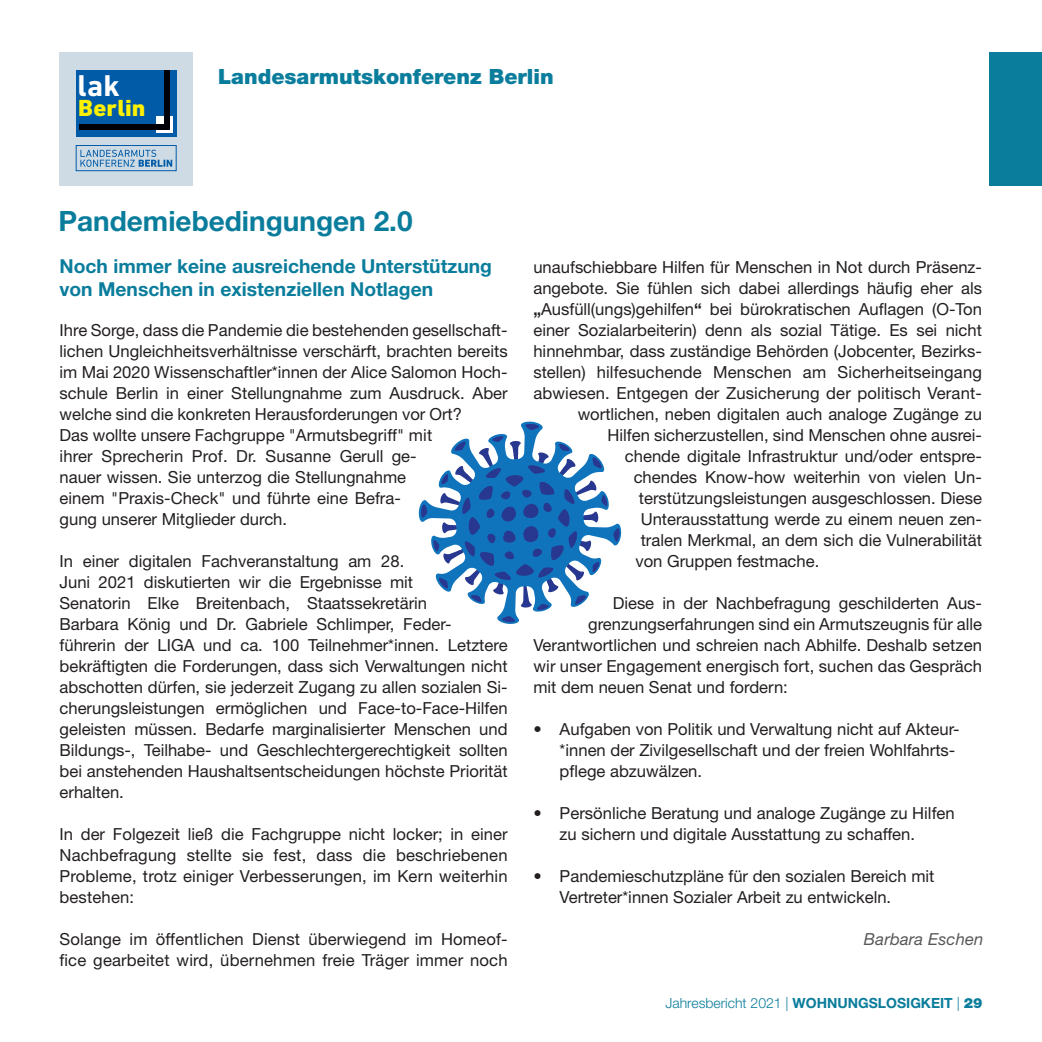
<style>
.page{position:relative;width:1042px;height:1042px;background:#fff}
.page>*{position:absolute;margin:0;border:0;box-sizing:border-box;transform-origin:0 0}
.t1{font:700 30.62px "DIN Next LT Pro";color:#fff}
.t2{font:700 28px "Helvetica Neue";color:#0a7d9c}
.t3{font:800 23.62px "DIN Next LT Pro";letter-spacing:.01em;color:#fff101}
.t4{font:900 21px "Helvetica Neue";color:#0a7d9c}
.t5{font:700 19.25px/23.1px "Helvetica Neue";color:#0a7d9c}
.t6{font:16.62px/21px "Helvetica Neue";color:#231f20}
.t7{font:italic 16.62px "Helvetica Neue";letter-spacing:.01em;color:#57585a}
.t8{font:300 14px "Helvetica Neue";color:#0a7d9c}
.s1{font-weight:700}
.s2{font-weight:900}
</style>
<div class="page">
<div style="left:989px;top:52px;width:53px;height:134px;background:#0a7d9c"></div>
<div style="left:59px;top:52px;width:134px;height:134px;background:#cedbe4"></div>
<div style="left:76px;top:70px;width:101px;height:67px;background:#015ba7"></div>
<div style="left:156px;top:116px;width:17px;height:17px;background:#fff"></div>
<div style="left:164px;top:70px;width:6px;height:60px;background:#000008"></div>
<div style="left:80px;top:124px;width:90px;height:6px;background:#000008"></div>
<svg style="left:80px;top:150px;width:92px;height:17px"></svg>
<div style="left:76px;top:145px;width:101px;height:26px;border:1px solid #015ba7"></div>
<svg style="left:418px;top:421px;width:204px;height:203px"></svg>
<h1 class="t1" style="left:78px;top:68px;width:44px">lak</h1>
<h3 class="t3" style="left:78px;top:94px;width:69px">Berlin</h3>
<p class="t4" style="left:218px;top:64px;width:337px">Landesarmutskonferenz Berlin</p>
<h2 class="t2" style="left:58px;top:204px;width:356px">Pandemiebedingungen 2.0</h2>
<p class="t5" style="left:60px;top:254px;width:434px">Noch immer keine ausreichende Unterstützung von Menschen in existenziellen Notlagen</p>
<p class="t6" style="left:60px;top:319px;width:450px">Ihre Sorge, dass die Pandemie die bestehenden gesellschaft&shy;lichen Ungleichheitsverhältnisse verschärft, brachten bereits im Mai 2020 Wissenschaftler*innen der Alice Salomon Hoch&shy;schule Berlin in einer Stellungnahme zum Ausdruck. Aber welche sind die konkreten Herausforderungen vor Ort?<br>Das wollte unsere Fachgruppe "Armutsbegriff" mit<br>ihrer Sprecherin Prof. Dr. Susanne Gerull ge-<br>nauer wissen. Sie unterzog die Stellungnahme<br>einem "Praxis-Check" und führte eine Befra-<br>gung unserer Mitglieder durch.</p>
<p class="t6" style="left:60px;top:550px;width:450px">In einer digitalen Fachveranstaltung am 28.<br>Juni 2021 diskutierten wir die Ergebnisse mit<br>Senatorin Elke Breitenbach, Staatssekretärin<br>Barbara König und Dr. Gabriele Schlimper, Feder&shy;führerin der LIGA und ca. 100 Teilnehmer*innen. Letztere bekräftigten die Forderungen, dass sich Verwaltungen nicht abschotten dürfen, sie jederzeit Zugang zu allen sozialen Si&shy;cherungsleistungen ermöglichen und Face-to-Face-Hilfen geleisten müssen. Bedarfe marginalisierter Menschen und Bildungs-, Teilhabe- und Geschlechtergerechtigkeit sollten bei anstehenden Haushaltsentscheidungen höchste Priorität erhalten.</p>
<p class="t6" style="left:60px;top:823px;width:450px;text-align:justify">In der Folgezeit ließ die Fachgruppe nicht locker; in einer Nachbefragung stellte sie fest, dass die beschriebenen Probleme, trotz einiger Verbesserungen, im Kern weiterhin bestehen:</p>
<p class="t6" style="left:60px;top:928px;width:450px">Solange im öffentlichen Dienst überwiegend im Homeof&shy;fice gearbeitet wird, übernehmen freie Träger immer noch</p>
<p class="t6" style="left:533px;top:256px;width:450px">unaufschiebbare Hilfen für Menschen in Not durch Präsenz-</p>
<p class="t6" style="left:533px;top:277px;width:450px">angebote. Sie fühlen sich dabei allerdings häufig eher als</p>
<p class="t6" style="left:533px;top:298px;width:450px"><span class="s1">„</span>Ausfüll(ungs)gehilfen<span class="s1">“</span> bei bürokratischen Auflagen (O-Ton</p>
<p class="t6" style="left:533px;top:319px;width:450px">einer Sozialarbeiterin) denn als sozial Tätige. Es sei nicht</p>
<p class="t6" style="left:533px;top:340px;width:450px">hinnehmbar, dass zuständige Behörden (Jobcenter, Bezirks-</p>
<p class="t6" style="left:533px;top:361px;width:450px">stellen) hilfesuchende Menschen am Sicherheitseingang</p>
<p class="t6" style="left:533px;top:382px;width:450px">abwiesen. Entgegen der Zusicherung der politisch Verant-</p>
<p class="t6" style="left:578px;top:403px;width:406px">wortlichen, neben digitalen auch analoge Zugänge zu</p>
<p class="t6" style="left:607px;top:424px;width:376px">Hilfen sicherzustellen, sind Menschen ohne ausrei-</p>
<p class="t6" style="left:625px;top:445px;width:359px">chende digitale Infrastruktur und/oder entspre-</p>
<p class="t6" style="left:634px;top:466px;width:350px">chendes Know-how weiterhin von vielen Un-</p>
<p class="t6" style="left:639px;top:487px;width:345px">terstützungsleistungen ausgeschlossen. Diese</p>
<p class="t6" style="left:641px;top:508px;width:343px">Unterausstattung werde zu einem neuen zen-</p>
<p class="t6" style="left:641px;top:529px;width:343px">tralen Merkmal, an dem sich die Vulnerabilität</p>
<p class="t6" style="left:635px;top:550px;width:185px">von Gruppen festmache.</p>
<p class="t6" style="left:613px;top:592px;width:371px">Diese in der Nachbefragung geschilderten Aus-</p>
<p class="t6" style="left:588px;top:613px;width:395px">grenzungserfahrungen sind ein Armutszeugnis für alle</p>
<p class="t6" style="left:533px;top:634px;width:450px">Verantwortlichen und schreien nach Abhilfe. Deshalb setzen</p>
<p class="t6" style="left:533px;top:655px;width:450px">wir unser Engagement energisch fort, suchen das Gespräch</p>
<p class="t6" style="left:533px;top:676px;width:256px">mit dem neuen Senat und fordern:</p>
<p class="t6" style="left:560px;top:718px;width:402px;text-indent:-26px">• Aufgaben von Politik und Verwaltung nicht auf Akteur-*innen der Zivilgesellschaft und der freien Wohlfahrts&shy;pflege abzuwälzen.</p>
<p class="t6" style="left:560px;top:802px;width:397px;text-indent:-26px">• Persönliche Beratung und analoge Zugänge zu Hilfen zu sichern und digitale Ausstattung zu schaffen.</p>
<p class="t6" style="left:560px;top:865px;width:376px;text-indent:-26px">• Pandemieschutzpläne für den sozialen Bereich mit<br>Vertreter*innen Sozialer Arbeit zu entwickeln.</p>
<p class="t7" style="left:864px;top:929px;width:121px">Barbara Eschen</p>
<p class="t8" style="left:665px;top:994px;width:318px">Jahresbericht 2021 | <span class="s1">WOHNUNGSLOSIGKEIT</span> | <span class="s2">29</span></p>
</div>
